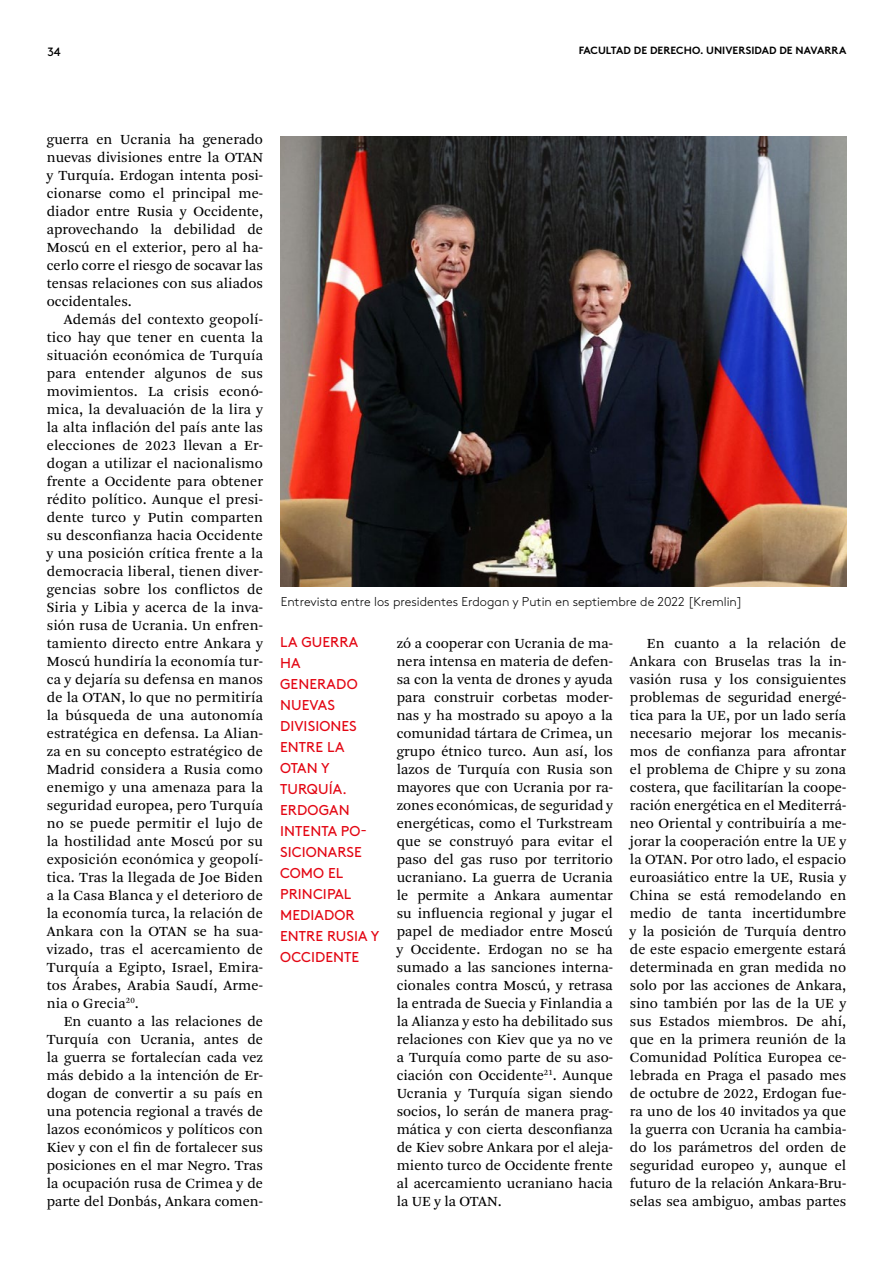
<style>
.page{position:relative;width:893px;height:1263px;background:#fff}
.page>*{position:absolute;margin:0;border:0;box-sizing:border-box;transform-origin:0 0}
.t1{font:14.7px/18px "Arnhem Pro Blond";color:#000;text-align:justify}
.t2{font:14.25px/21px "Brown";letter-spacing:.005em;color:#e30613}
.t3{font:300 12.75px "Brown";color:#000}
.t4{font:12px "Brown";color:#000}
.t5{font:700 10.5px "Brown";letter-spacing:.005em;color:#000}
</style>
<div class="page">
<img style="left:281px;top:136px;width:565px;height:451px">
<p class="t4" style="left:47px;top:42px;width:15px">34</p>
<p class="t5" style="left:579px;top:42px;width:269px">FACULTAD DE DERECHO. UNIVERSIDAD DE NAVARRA</p>
<p class="t1" style="left:47px;top:130px;width:218px">guerra en Ucrania ha generado nuevas divisiones entre la OTAN y Turquía. Erdogan intenta posi&shy;cionarse como el principal me&shy;diador entre Rusia y Occidente, aprovechando la debilidad de Moscú en el exterior, pero al ha&shy;cerlo corre el riesgo de socavar las tensas relaciones con sus aliados occidentales.</p>
<p class="t1" style="left:47px;top:311px;width:218px;text-indent:17px">Además del contexto geopolí&shy;tico hay que tener en cuenta la situación económica de Turquía para entender algunos de sus movimientos. La crisis econó&shy;mica, la devaluación de la lira y la alta inflación del país ante las elecciones de 2023 llevan a Er&shy;dogan a utilizar el nacionalismo frente a Occidente para obtener rédito político. Aunque el presi&shy;dente turco y Putin comparten su desconfianza hacia Occidente y una posición crítica frente a la democracia liberal, tienen diver&shy;gencias sobre los conflictos de Siria y Libia y acerca de la inva&shy;sión rusa de Ucrania. Un enfren&shy;tamiento directo entre Ankara y Moscú hundiría la economía tur&shy;ca y dejaría su defensa en manos de la OTAN, lo que no permitiría la búsqueda de una autonomía estratégica en defensa. La Alian&shy;za en su concepto estratégico de Madrid considera a Rusia como enemigo y una amenaza para la seguridad europea, pero Turquía no se puede permitir el lujo de la hostilidad ante Moscú por su exposición económica y geopolí&shy;tica. Tras la llegada de Joe Biden a la Casa Blanca y el deterioro de la economía turca, la relación de Ankara con la OTAN se ha sua&shy;vizado, tras el acercamiento de Turquía a Egipto, Israel, Emira&shy;tos Árabes, Arabia Saudí, Arme&shy;nia o Grecia<sup>20</sup>.</p>
<p class="t1" style="left:47px;top:1012px;width:218px;text-indent:17px">En cuanto a las relaciones de Turquía con Ucrania, antes de la guerra se fortalecían cada vez más debido a la intención de Er&shy;dogan de convertir a su país en una potencia regional a través de lazos económicos y políticos con Kiev y con el fin de fortalecer sus posiciones en el mar Negro. Tras la ocupación rusa de Crimea y de parte del Donbás, Ankara comen-</p>
<p class="t3" style="left:281px;top:592px;width:463px">Entrevista entre los presidentes Erdogan y Putin en septiembre de 2022 [Kremlin]</p>
<p class="t2" style="left:280px;top:630px;width:101px">LA GUERRA<br>HA<br>GENERADO<br>NUEVAS<br>DIVISIONES<br>ENTRE LA<br>OTAN Y<br>TURQUÍA.<br>ERDOGAN<br>INTENTA PO-<br>SICIONARSE<br>COMO EL<br>PRINCIPAL<br>MEDIADOR<br>ENTRE RUSIA Y<br>OCCIDENTE</p>
<p class="t1" style="left:397px;top:635px;width:218px">zó a cooperar con Ucrania de ma&shy;nera intensa en materia de defen&shy;sa con la venta de drones y ayuda para construir corbetas moder&shy;nas y ha mostrado su apoyo a la comunidad tártara de Crimea, un grupo étnico turco. Aun así, los lazos de Turquía con Rusia son mayores que con Ucrania por ra&shy;zones económicas, de seguridad y energéticas, como el Turkstream que se construyó para evitar el paso del gas ruso por territorio ucraniano. La guerra de Ucrania le permite a Ankara aumentar su influencia regional y jugar el papel de mediador entre Moscú y Occidente. Erdogan no se ha sumado a las sanciones interna&shy;cionales contra Moscú, y retrasa la entrada de Suecia y Finlandia a la Alianza y esto ha debilitado sus relaciones con Kiev que ya no ve a Turquía como parte de su aso&shy;ciación con Occidente<sup>21</sup>. Aunque Ucrania y Turquía sigan siendo socios, lo serán de manera prag&shy;mática y con cierta desconfianza de Kiev sobre Ankara por el aleja&shy;miento turco de Occidente frente al acercamiento ucraniano hacia la UE y la OTAN.</p>
<p class="t1" style="left:630px;top:634px;width:218px;text-indent:17px">En cuanto a la relación de Ankara con Bruselas tras la in&shy;vasión rusa y los consiguientes problemas de seguridad energé&shy;tica para la UE, por un lado sería necesario mejorar los mecanis&shy;mos de confianza para afrontar el problema de Chipre y su zona costera, que facilitarían la coope&shy;ración energética en el Mediterrá&shy;neo Oriental y contribuiría a me&shy;jorar la cooperación entre la UE y la OTAN. Por otro lado, el espacio euroasiático entre la UE, Rusia y China se está remodelando en medio de tanta incertidumbre y la posición de Turquía dentro de este espacio emergente estará determinada en gran medida no solo por las acciones de Ankara, sino también por las de la UE y sus Estados miembros. De ahí, que en la primera reunión de la Comunidad Política Europea ce&shy;lebrada en Praga el pasado mes de octubre de 2022, Erdogan fue&shy;ra uno de los 40 invitados ya que la guerra con Ucrania ha cambia&shy;do los parámetros del orden de seguridad europeo y, aunque el futuro de la relación Ankara-Bru&shy;selas sea ambiguo, ambas partes</p>
</div>
